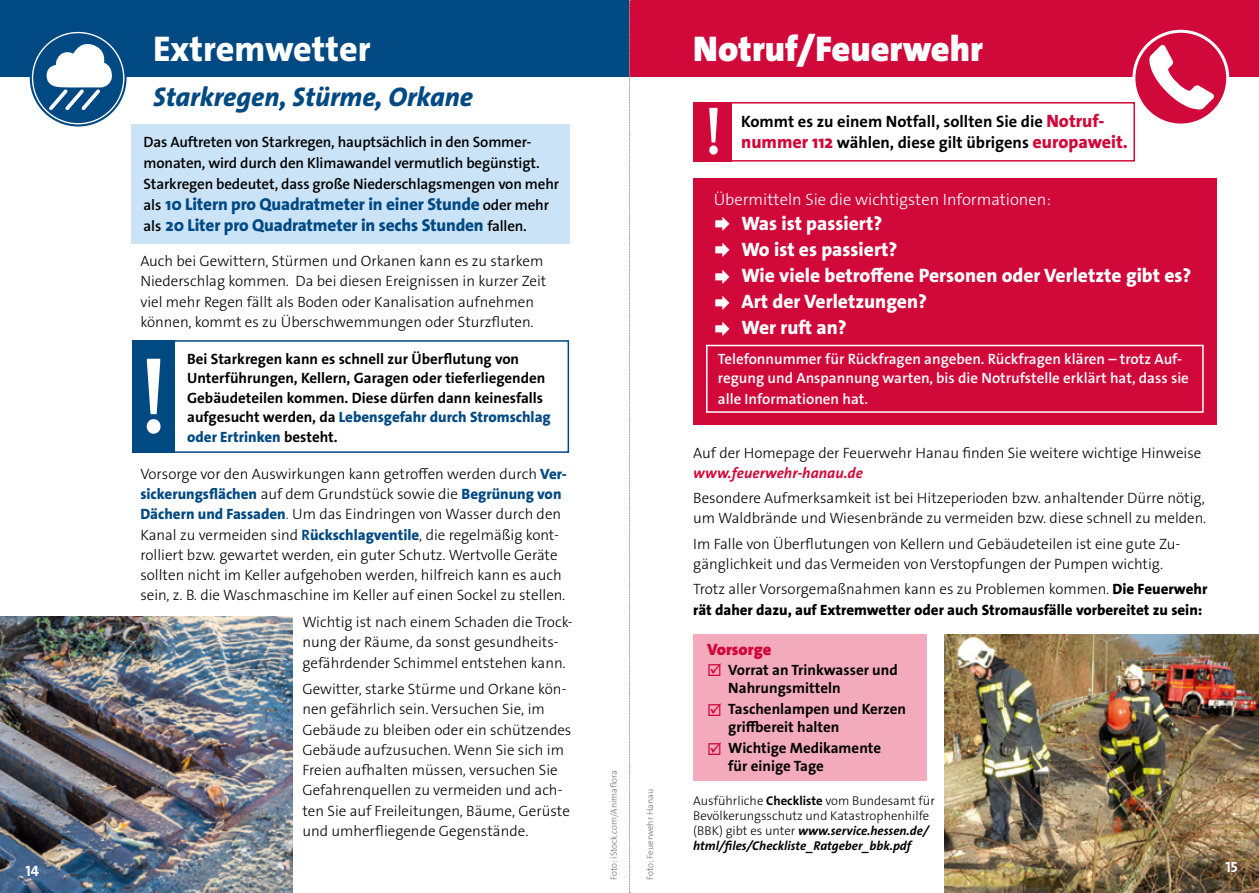
<style>
.page{position:relative;width:1259px;height:893px;background:#fff}
.page>*{position:absolute;margin:0;border:0;box-sizing:border-box;transform-origin:0 0}
.t1{font:900 36px "SPD The Sans";color:#fff}
.t2{font:800 36px "SPD The Sans";color:#fff}
.t3{font:italic 800 27px "SPD The Sans";color:#004982}
.t4{font:800 19.5px/26.1px "SPD The Sans";color:#fff}
.t5{font:800 17.25px/21px "SPD The Sans";letter-spacing:-.01em;color:#004982}
.t6{font:700 16.5px/21px "SPD The Sans";color:#000}
.t7{font:300 16.5px "SPD The Sans";color:#fff}
.t8{font:900 16.5px "SPD The Sans";color:#d1093a}
.t9{font:300 15px/20.2px "SPD The Sans";color:#000}
.t10{font:700 15px/19.5px "SPD The Sans";color:#000}
.t11{font:600 15px/21px "SPD The Sans";letter-spacing:-.01em;color:#000}
.t12{font:600 15px/19.8px "SPD The Sans";color:#fff}
.t13{font:800 15px/20.2px "SPD The Sans";color:#000}
.t14{font:italic 700 15px "SPD The Sans";color:#d1093a}
.t15{font:700 15px "SPD The Sans";color:#fff}
.t16{font:300 12.75px/15px "SPD The Sans";color:#000}
.t17{font:300 9px "SPD The Sans";color:#6e6e6e}
.s1{font-weight:600;font-size:15px;color:#000}
.s2{font-weight:800;color:#004982}
.s3{font-weight:800;font-size:18px;color:#d1093a}
.s4{font-weight:300}
.s5{color:#004982}
.s6{font-weight:700;color:#004982}
.s7{color:#d1093a}
.s8{font-weight:700}
.s9{font-weight:700;font-style:italic}
</style>
<div class="page">
<div style="left:132px;top:124px;width:438px;height:119px;background:#cae3f7"></div>
<img style="left:0;top:617px;width:292px;height:276px">
<img style="left:944px;top:635px;width:315px;height:258px">
<div style="left:0;top:0;width:629px;height:77px;background:#004982"></div>
<svg style="left:30px;top:30px;width:97px;height:97px;fill:#004982"></svg>
<svg style="left:45px;top:39px;width:70px;height:75px"></svg>
<div style="left:693px;top:179px;width:523px;height:246px;background:#d1093a"></div>
<div style="left:706px;top:345px;width:497px;height:68px;border:2px solid #fff"></div>
<div style="left:132px;top:340px;width:42px;height:113px;background:#004982"></div>
<svg style="left:147px;top:359px;width:13px;height:75px"></svg>
<div style="left:173px;top:340px;width:396px;height:113px;border:2px solid #004982"></div>
<div style="left:629px;top:0;width:630px;height:77px;background:#d1093a"></div>
<div style="left:727px;top:102px;width:408px;height:60px;border:2px solid #d1093a"></div>
<div style="left:693px;top:102px;width:38px;height:60px;background:#d1093a"></div>
<svg style="left:709px;top:108px;width:9px;height:47px"></svg>
<div style="left:1134px;top:31px;width:93px;height:94px;background:#d1093a;border-radius:50%"></div>
<div style="left:1132px;top:30px;width:97px;height:97px;border:3px solid #fff;border-radius:50%"></div>
<svg style="left:1149px;top:45px;width:65px;height:64px"></svg>
<div style="left:693px;top:634px;width:234px;height:147px;background:#f4aabd"></div>
<svg style="left:629px;top:0;width:1px;height:893px"></svg>
<h1 class="t2" style="left:153px;top:25px;width:219px">Extremwetter</h1>
<h2 class="t3" style="left:153px;top:79px;width:321px">Starkregen, Stürme, Orkane</h2>
<p class="t11" style="left:144px;top:132px;width:417px">Das Auftreten von Starkregen, hauptsächlich in den Sommer&shy;monaten, wird durch den Klimawandel vermutlich begünstigt.<br>Starkregen bedeutet, dass große Niederschlagsmengen von mehr</p>
<p class="t5" style="left:144px;top:194px;width:407px"><span class="s1">als</span> 10 Litern pro Quadratmeter in einer Stunde <span class="s1">oder mehr als</span> 20 Liter pro Quadratmeter in sechs Stunden <span class="s1">fallen.</span></p>
<p class="t9" style="left:140px;top:251px;width:407px">Auch bei Gewittern, Stürmen und Orkanen kann es zu starkem Niederschlag kommen. Da bei diesen Ereignissen in kurzer Zeit viel mehr Regen fällt als Boden oder Kanalisation aufnehmen können, kommt es zu Überschwemmungen oder Sturzfluten.</p>
<p class="t10" style="left:187px;top:349px;width:365px">Bei Starkregen kann es schnell zur Überflutung von Unterführungen, Kellern, Garagen oder tieferliegenden Gebäudeteilen kommen. Diese dürfen dann keinesfalls aufgesucht werden, da <span class="s2">Lebensgefahr durch Stromschlag oder Ertrinken</span> besteht.</p>
<h1 class="t1" style="left:693px;top:25px;width:291px">Notruf/Feuerwehr</h1>
<p class="t6" style="left:741px;top:111px;width:388px">Kommt es zu einem Notfall, sollten Sie die <span class="s3">Notruf&shy;nummer 112</span> wählen, diese gilt übrigens <span class="s3">europaweit.</span></p>
<p class="t7" style="left:713px;top:188px;width:339px">Übermitteln Sie die wichtigsten Informationen:</p>
<h3 class="t4" style="left:741px;top:210px;width:452px">Was ist passiert?<br>Wo ist es passiert?<br>Wie viele betroffene Personen oder Verletzte gibt es?<br>Art der Verletzungen?<br>Wer ruft an?</h3>
<p class="t12" style="left:718px;top:349px;width:472px">Telefonnummer für Rückfragen angeben. Rückfragen klären – trotz Auf&shy;regung und Anspannung warten, bis die Notrufstelle erklärt hat, dass sie alle Informationen hat.</p>
<p class="t9" style="left:693px;top:442px;width:509px">Auf der Homepage der Feuerwehr Hanau finden Sie weitere wichtige Hinweise</p>
<p class="t14" style="left:693px;top:463px;width:171px">www.feuerwehr-hanau.de</p>
<p class="t9" style="left:693px;top:488px;width:514px">Besondere Aufmerksamkeit ist bei Hitzeperioden bzw. anhaltender Dürre nötig, um Waldbrände und Wiesenbrände zu vermeiden bzw. diese schnell zu melden.</p>
<p class="t9" style="left:693px;top:534px;width:488px">Im Falle von Überflutungen von Kellern und Gebäudeteilen ist eine gute Zu&shy;gänglichkeit und das Vermeiden von Verstopfungen der Pumpen wichtig.</p>
<p class="t13" style="left:693px;top:579px;width:515px"><span class="s4">Trotz aller Vorsorgemaßnahmen kann es zu Problemen kommen.</span> Die Feuerwehr rät daher dazu, auf Extremwetter oder auch Stromausfälle vorbereitet zu sein:</p>
<p class="t9" style="left:140px;top:464px;width:428px">Vorsorge vor den Auswirkungen kann getroffen werden durch <span class="s2">Ver&shy;sickerungsflächen</span> auf dem Grundstück sowie die <span class="s2">Begrünung von Dächern und Fassaden</span><span class="s5">.</span> Um das Eindringen von Wasser durch den Kanal zu vermeiden sind <span class="s6">R</span><span class="s2">ückschlagventile</span>, die regelmäßig kont&shy;rolliert bzw. gewartet werden, ein guter Schutz. Wertvolle Geräte sollten nicht im Keller aufgehoben werden, hilfreich kann es auch sein, z. B. die Waschmaschine im Keller auf einen Sockel zu stellen.</p>
<p class="t9" style="left:302px;top:612px;width:272px">Wichtig ist nach einem Schaden die Trock&shy;nung der Räume, da sonst gesundheits&shy;gefährdender Schimmel entstehen kann.</p>
<p class="t9" style="left:302px;top:679px;width:270px">Gewitter, starke Stürme und Orkane kön&shy;nen gefährlich sein. Versuchen Sie, im Gebäude zu bleiben oder ein schützendes Gebäude aufzusuchen. Wenn Sie sich im Freien aufhalten müssen, versuchen Sie Gefahrenquellen zu vermeiden und ach&shy;ten Sie auf Freileitungen, Bäume, Gerüste und umherfliegende Gegenstände.</p>
<p class="t8" style="left:707px;top:638px;width:66px">Vorsorge</p>
<p class="t10" style="left:728px;top:661px;width:171px;line-height:18px;text-indent:-21px"><span class="s7">☑</span> Vorrat an Trinkwasser und<br>Nahrungsmitteln</p>
<p class="t10" style="left:728px;top:700px;width:179px;line-height:18px;text-indent:-21px"><span class="s7">☑</span> Taschenlampen und Kerzen griffbereit halten</p>
<p class="t10" style="left:728px;top:739px;width:154px;line-height:18px;text-indent:-21px"><span class="s7">☑</span> Wichtige Medikamente für einige Tage</p>
<p class="t16" style="left:693px;top:794px;width:243px">Ausführliche <span class="s8">Checkliste</span> vom Bundesamt für Bevölkerungsschutz und Katastrophenhilfe (BBK) gibt es unter <span class="s9">www.service.hessen.de/ html/files/Checkliste_Ratgeber_bbk.pdf</span></p>
<p class="t17" style="left:608px;top:880px;width:111px;rotate:-90deg">Foto: iStock.com/Animaflora</p>
<p class="t17" style="left:644px;top:880px;width:93px;rotate:-90deg">Foto: Feuerwehr Hanau</p>
<p class="t15" style="left:26px;top:861px;width:15px">14</p>
<p class="t15" style="left:1225px;top:857px;width:14px">15</p>
</div>
